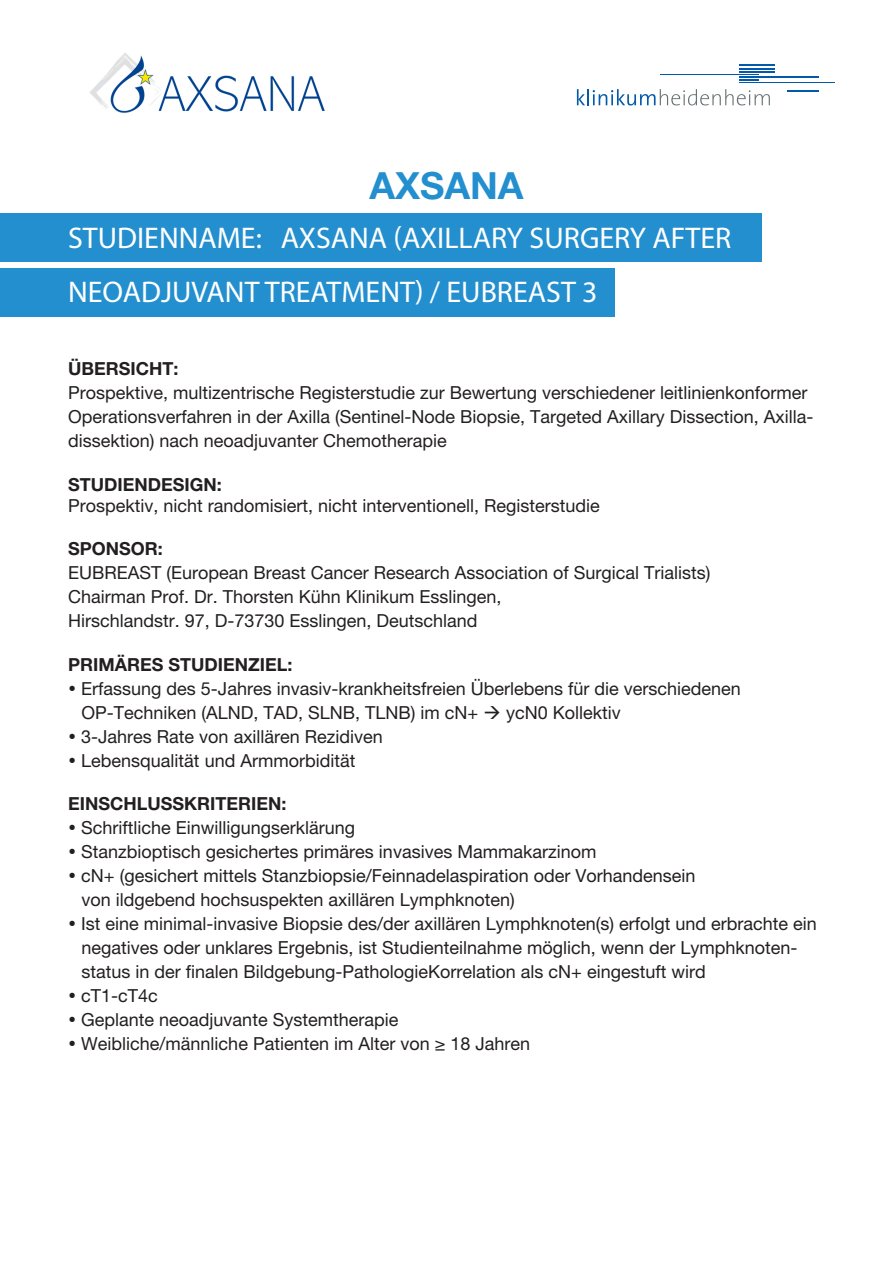
<style>
.page{position:relative;width:893px;height:1263px;background:#fff}
.page>*{position:absolute;margin:0;border:0;box-sizing:border-box;transform-origin:0 0}
.t1{font:700 37.5px "Helvetica Neue LT Pro";color:#238fcf}
.t2{font:30px/54px "Myriad Variable Concept";color:#fff}
.t3{font:18px/24px "Helvetica Neue LT Pro";color:#231f20}
.t4{font:700 18px "Helvetica Neue LT Pro";color:#231f20}
</style>
<div class="page">
<div style="left:0;top:213px;width:762px;height:48px;background:#238fcf"></div>
<div style="left:0;top:268px;width:615px;height:49px;background:#238fcf"></div>
<img style="left:89px;top:53px;width:236px;height:60px">
<svg style="left:577px;top:89px;width:193px;height:17px"></svg>
<hr style="left:739px;top:64px;width:36px;height:1px;background:#015aaa">
<hr style="left:739px;top:68px;width:36px;height:2px;background:#015aaa">
<hr style="left:739px;top:72px;width:36px;height:1px;background:#015aaa">
<hr style="left:660px;top:74px;width:99px;height:1px;background:#015aaa">
<hr style="left:739px;top:76px;width:80px;height:2px;background:#015aaa">
<hr style="left:739px;top:83px;width:96px;height:1px;background:#015aaa">
<hr style="left:787px;top:90px;width:32px;height:2px;background:#015aaa">
<hr style="left:739px;top:79px;width:20px;height:2px;background:#015aaa">
<h1 class="t1" style="left:369px;top:162px;width:156px">AXSANA</h1>
<h2 class="t2" style="left:68px;top:211px;width:665px">STUDIENNAME: AXSANA (AXILLARY SURGERY AFTER<br>NEOADJUVANT TREATMENT) / EUBREAST 3</h2>
<p class="t4" style="left:68px;top:358px;width:112px">ÜBERSICHT:</p>
<p class="t3" style="left:68px;top:381px;width:747px">Prospektive, multizentrische Registerstudie zur Bewertung verschiedener leitlinienkonformer<br>Operationsverfahren in der Axilla (Sentinel-Node Biopsie, Targeted Axillary Dissection, Axilla&shy;dissektion) nach neoadjuvanter Chemotherapie</p>
<p class="t4" style="left:68px;top:473px;width:155px">STUDIENDESIGN:</p>
<p class="t3" style="left:68px;top:493px;width:533px">Prospektiv, nicht randomisiert, nicht interventionell, Registerstudie</p>
<p class="t4" style="left:68px;top:538px;width:96px">SPONSOR:</p>
<p class="t3" style="left:68px;top:561px;width:644px">EUBREAST (European Breast Cancer Research Association of Surgical Trialists)<br>Chairman Prof. Dr. Thorsten Kühn Klinikum Esslingen,<br>Hirschlandstr. 97, D-73730 Esslingen, Deutschland</p>
<p class="t4" style="left:68px;top:653px;width:226px">PRIMÄRES STUDIENZIEL:</p>
<p class="t3" style="left:82px;top:676px;width:661px;text-indent:-14px">• Erfassung des 5-Jahres invasiv-krankheitsfreien Überlebens für die verschiedenen<br>OP-Techniken (ALND, TAD, SLNB, TLNB) im cN+ → ycN0 Kollektiv</p>
<p class="t3" style="left:68px;top:724px;width:316px">• 3-Jahres Rate von axillären Rezidiven</p>
<p class="t3" style="left:68px;top:748px;width:289px">• Lebensqualität und Armmorbidität</p>
<p class="t4" style="left:68px;top:792px;width:220px">EINSCHLUSSKRITERIEN:</p>
<p class="t3" style="left:68px;top:815px;width:289px">• Schriftliche Einwilligungserklärung</p>
<p class="t3" style="left:68px;top:839px;width:530px">• Stanzbioptisch gesichertes primäres invasives Mammakarzinom</p>
<p class="t3" style="left:82px;top:863px;width:615px;text-indent:-14px">• cN+ (gesichert mittels Stanzbiopsie/Feinnadelaspiration oder Vorhandensein von ildgebend hochsuspekten axillären Lymphknoten)</p>
<p class="t3" style="left:82px;top:911px;width:737px;text-indent:-14px">• Ist eine minimal-invasive Biopsie des/der axillären Lymphknoten(s) erfolgt und erbrachte ein negatives oder unklares Ergebnis, ist Studienteilnahme möglich, wenn der Lymphknoten&shy;status in der finalen Bildgebung-PathologieKorrelation als cN+ eingestuft wird</p>
<p class="t3" style="left:68px;top:983px;width:91px">• cT1-cT4c</p>
<p class="t3" style="left:68px;top:1007px;width:332px">• Geplante neoadjuvante Systemtherapie</p>
<p class="t3" style="left:68px;top:1031px;width:464px">• Weibliche/männliche Patienten im Alter von ≥ 18 Jahren</p>
</div>
